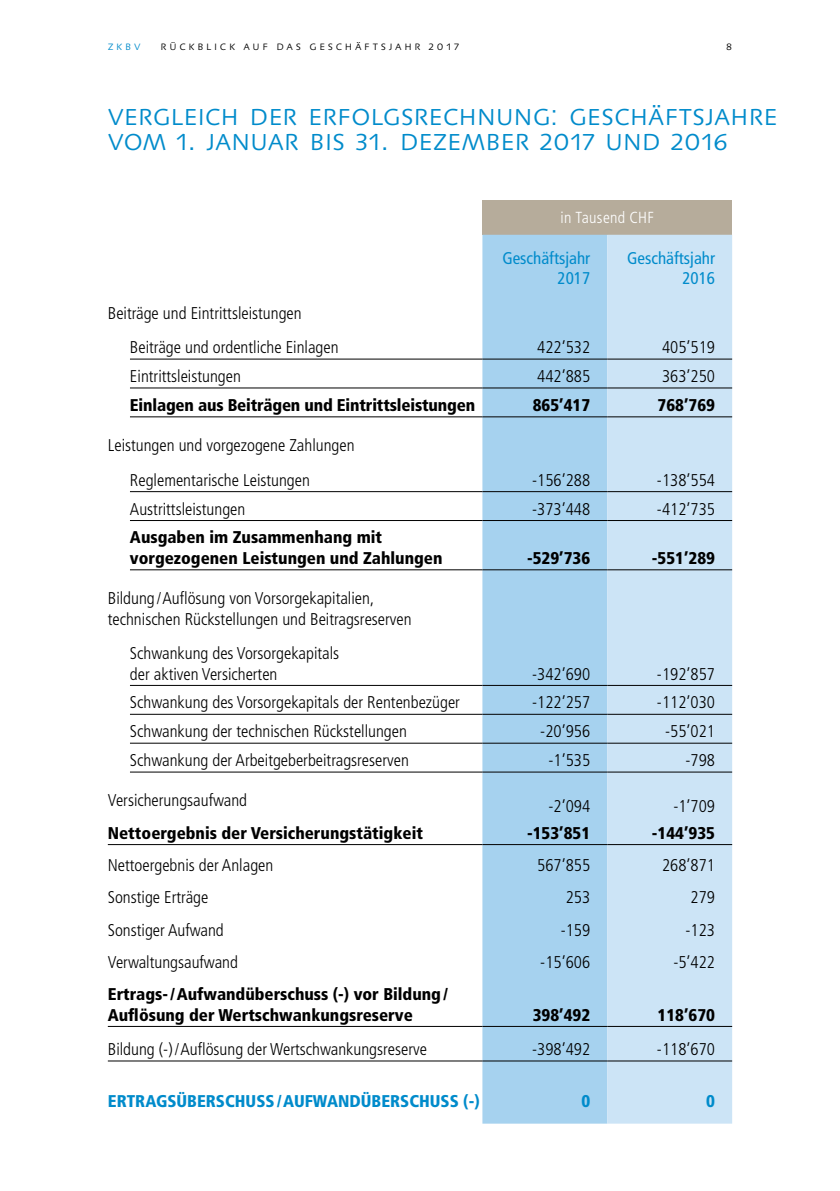
<style>
.page{position:relative;width:840px;height:1191px;background:#fff}
.page>*{position:absolute;margin:0;border:0;box-sizing:border-box;transform-origin:0 0}
.Titre_niv_01{font:300 30px/25px "Linotype Syntax SC";letter-spacing:-.005em;color:#008bcb}
.intitulé{font:300 condensed 17px/20.4px "Frutiger LT Std";color:#000}
.Sous-titre{font:300 condensed 17px/20.4px "Frutiger LT Std";color:#000}
.intitulé_total{font:900 condensed 17px/20.4px "Frutiger LT Std";color:#000}
.chiffres{font:300 condensed 17px "Frutiger LT Std";color:#000}
.chiffres_total{font:900 condensed 17px "Frutiger LT Std";color:#000}
.Chiffres_Intitulés_2{font:300 condensed 17px "Frutiger LT Std";color:#000}
.titre_bleu{font:900 condensed 17px "Frutiger LT Std";color:#008bcb}
.Dates{font:condensed 17px/20.4px "Frutiger LT Std";color:#008bcb;text-align:right}
.Total_final{font:900 condensed 17px "Frutiger LT Std";color:#008bcb}
.Miliers_de_CHF{font:300 condensed 16px "Frutiger LT Std";letter-spacing:.02em;color:#fff}
.t1{font:300 12px "Linotype Syntax SC";letter-spacing:.225em;color:#000}
.t2{font:300 12px "Linotype Syntax SC";color:#008bcb}
</style>
<div class="page">
<div style="left:482px;top:200px;width:249px;height:35px;background:#b6ac9b"></div>
<div style="left:482px;top:235px;width:125px;height:888px;background:#a6d2ef"></div>
<div style="left:607px;top:235px;width:124px;height:888px;background:#cce4f6"></div>
<hr style="left:130px;top:359px;width:352px;height:1px;background:#000">
<hr style="left:482px;top:359px;width:125px;height:1px;background:#000">
<hr style="left:607px;top:359px;width:124px;height:1px;background:#000">
<hr style="left:130px;top:387px;width:352px;height:1px;background:#000">
<hr style="left:482px;top:387px;width:125px;height:1px;background:#000">
<hr style="left:607px;top:387px;width:124px;height:1px;background:#000">
<hr style="left:130px;top:416px;width:352px;height:1px;background:#000">
<hr style="left:482px;top:416px;width:125px;height:1px;background:#000">
<hr style="left:607px;top:416px;width:124px;height:1px;background:#000">
<hr style="left:130px;top:491px;width:352px;height:1px;background:#000">
<hr style="left:482px;top:491px;width:125px;height:1px;background:#000">
<hr style="left:607px;top:491px;width:124px;height:1px;background:#000">
<hr style="left:130px;top:520px;width:352px;height:1px;background:#000">
<hr style="left:482px;top:520px;width:125px;height:1px;background:#000">
<hr style="left:607px;top:520px;width:124px;height:1px;background:#000">
<hr style="left:130px;top:569px;width:352px;height:1px;background:#000">
<hr style="left:482px;top:569px;width:125px;height:1px;background:#000">
<hr style="left:607px;top:569px;width:124px;height:1px;background:#000">
<hr style="left:130px;top:685px;width:352px;height:1px;background:#000">
<hr style="left:482px;top:685px;width:125px;height:1px;background:#000">
<hr style="left:607px;top:685px;width:124px;height:1px;background:#000">
<hr style="left:130px;top:714px;width:352px;height:1px;background:#000">
<hr style="left:482px;top:714px;width:125px;height:1px;background:#000">
<hr style="left:607px;top:714px;width:124px;height:1px;background:#000">
<hr style="left:130px;top:743px;width:352px;height:1px;background:#000">
<hr style="left:482px;top:743px;width:125px;height:1px;background:#000">
<hr style="left:607px;top:743px;width:124px;height:1px;background:#000">
<hr style="left:130px;top:771px;width:352px;height:1px;background:#000">
<hr style="left:482px;top:771px;width:125px;height:1px;background:#000">
<hr style="left:607px;top:771px;width:124px;height:1px;background:#000">
<hr style="left:108px;top:844px;width:374px;height:1px;background:#000">
<hr style="left:482px;top:844px;width:125px;height:1px;background:#000">
<hr style="left:607px;top:844px;width:124px;height:1px;background:#000">
<hr style="left:108px;top:1026px;width:374px;height:1px;background:#000">
<hr style="left:482px;top:1026px;width:125px;height:1px;background:#000">
<hr style="left:607px;top:1026px;width:124px;height:1px;background:#000">
<hr style="left:108px;top:1060px;width:374px;height:1px;background:#000">
<hr style="left:482px;top:1060px;width:125px;height:1px;background:#000">
<hr style="left:607px;top:1060px;width:124px;height:1px;background:#000">
<p class="t2" style="left:108px;top:38px;width:34px">zkbv</p>
<p class="t1" style="left:160px;top:38px;width:300px">rückblick auf das geschäftsjahr 2017</p>
<p class="t1" style="left:725px;top:38px;width:7px">8</p>
<p class="Titre_niv_01" style="left:108px;top:102px;width:671px">vergleich der erfolgsrechnung: geschäftsjahre vom 1. januar bis 31. dezember 2017 und 2016</p>
<p class="Miliers_de_CHF" style="left:560px;top:209px;width:95px">in Tausend CHF</p>
<p class="Dates" style="left:502px;top:248px;width:89px">Geschäftsjahr<br>2017</p>
<p class="Dates" style="left:626px;top:248px;width:89px">Geschäftsjahr<br>2016</p>
<p class="Sous-titre" style="left:108px;top:303px;width:195px">Beiträge und Eintrittsleistungen</p>
<p class="intitulé" style="left:130px;top:337px;width:210px">Beiträge und ordentliche Einlagen</p>
<p class="chiffres" style="left:537px;top:338px;width:55px">422’532</p>
<p class="chiffres" style="left:661px;top:338px;width:55px">405’519</p>
<p class="intitulé" style="left:130px;top:366px;width:112px">Eintrittsleistungen</p>
<p class="chiffres" style="left:537px;top:366px;width:55px">442’885</p>
<p class="chiffres" style="left:661px;top:366px;width:55px">363’250</p>
<p class="intitulé_total" style="left:130px;top:395px;width:346px">Einlagen aus Beiträgen und Eintrittsleistungen</p>
<p class="chiffres_total" style="left:532px;top:395px;width:59px">865’417</p>
<p class="chiffres_total" style="left:657px;top:395px;width:59px">768’769</p>
<p class="Sous-titre" style="left:108px;top:435px;width:248px">Leistungen und vorgezogene Zahlungen</p>
<p class="intitulé" style="left:130px;top:470px;width:181px">Reglementarische Leistungen</p>
<p class="chiffres" style="left:532px;top:470px;width:60px">-156’288</p>
<p class="chiffres" style="left:656px;top:470px;width:60px">-138’554</p>
<p class="intitulé" style="left:130px;top:499px;width:117px">Austrittsleistungen</p>
<p class="chiffres" style="left:532px;top:499px;width:60px">-373’448</p>
<p class="chiffres" style="left:656px;top:499px;width:60px">-412’735</p>
<p class="intitulé_total" style="left:130px;top:527px;width:314px">Ausgaben im Zusammenhang mit vorgezogenen Leistungen und Zahlungen</p>
<p class="chiffres_total" style="left:526px;top:548px;width:65px">-529’736</p>
<p class="chiffres_total" style="left:651px;top:548px;width:65px">-551’289</p>
<p class="Sous-titre" style="left:108px;top:588px;width:305px">Bildung /Auflösung von Vorsorgekapitalien, technischen Rückstellungen und Beitragsreserven</p>
<p class="intitulé" style="left:130px;top:643px;width:211px">Schwankung des Vorsorgekapitals der aktiven Versicherten</p>
<p class="chiffres" style="left:532px;top:664px;width:60px">-342’690</p>
<p class="chiffres" style="left:656px;top:664px;width:60px">-192’857</p>
<p class="intitulé" style="left:130px;top:692px;width:331px">Schwankung des Vorsorgekapitals der Rentenbezüger</p>
<p class="chiffres" style="left:532px;top:693px;width:60px">-122’257</p>
<p class="chiffres" style="left:656px;top:693px;width:60px">-112’030</p>
<p class="intitulé" style="left:130px;top:721px;width:278px">Schwankung der technischen Rückstellungen</p>
<p class="chiffres" style="left:540px;top:721px;width:51px">-20’956</p>
<p class="chiffres" style="left:664px;top:721px;width:51px">-55’021</p>
<p class="intitulé" style="left:130px;top:750px;width:280px">Schwankung der Arbeitgeberbeitragsreserven</p>
<p class="chiffres" style="left:548px;top:750px;width:43px">-1’535</p>
<p class="chiffres" style="left:685px;top:750px;width:31px">-798</p>
<p class="Sous-titre" style="left:108px;top:790px;width:141px">Versicherungsaufwand</p>
<p class="chiffres" style="left:548px;top:796px;width:43px">-2’094</p>
<p class="chiffres" style="left:673px;top:796px;width:43px">-1’709</p>
<p class="intitulé_total" style="left:108px;top:822px;width:316px">Nettoergebnis der Versicherungstätigkeit</p>
<p class="chiffres_total" style="left:526px;top:822px;width:65px">-153’851</p>
<p class="chiffres_total" style="left:651px;top:822px;width:65px">-144’935</p>
<p class="Sous-titre" style="left:108px;top:855px;width:167px">Nettoergebnis der Anlagen</p>
<p class="Chiffres_Intitulés_2" style="left:537px;top:855px;width:55px">567’855</p>
<p class="Chiffres_Intitulés_2" style="left:661px;top:855px;width:55px">268’871</p>
<p class="Sous-titre" style="left:108px;top:887px;width:102px">Sonstige Erträge</p>
<p class="Chiffres_Intitulés_2" style="left:565px;top:887px;width:26px">253</p>
<p class="Chiffres_Intitulés_2" style="left:690px;top:887px;width:26px">279</p>
<p class="Sous-titre" style="left:108px;top:919px;width:117px">Sonstiger Aufwand</p>
<p class="Chiffres_Intitulés_2" style="left:560px;top:920px;width:31px">-159</p>
<p class="Chiffres_Intitulés_2" style="left:685px;top:920px;width:31px">-123</p>
<p class="Sous-titre" style="left:108px;top:952px;width:132px">Verwaltungsaufwand</p>
<p class="Chiffres_Intitulés_2" style="left:540px;top:952px;width:51px">-15’606</p>
<p class="Chiffres_Intitulés_2" style="left:673px;top:952px;width:43px">-5’422</p>
<p class="intitulé_total" style="left:108px;top:984px;width:341px">Ertrags-/Aufwandüberschuss (-) vor Bildung/<br>Auflösung der Wertschwankungsreserve</p>
<p class="chiffres_total" style="left:532px;top:1004px;width:59px">398’492</p>
<p class="chiffres_total" style="left:657px;top:1004px;width:59px">118’670</p>
<p class="intitulé" style="left:108px;top:1039px;width:320px">Bildung (-)/Auflösung der Wertschwankungsreserve</p>
<p class="chiffres" style="left:532px;top:1039px;width:60px">-398’492</p>
<p class="chiffres" style="left:656px;top:1039px;width:60px">-118’670</p>
<p class="titre_bleu" style="left:108px;top:1090px;width:373px">ERTRAGSÜBERSCHUSS/AUFWANDÜBERSCHUSS (-)</p>
<p class="Total_final" style="left:581px;top:1090px;width:10px">0</p>
<p class="Total_final" style="left:705px;top:1090px;width:10px">0</p>
</div>
